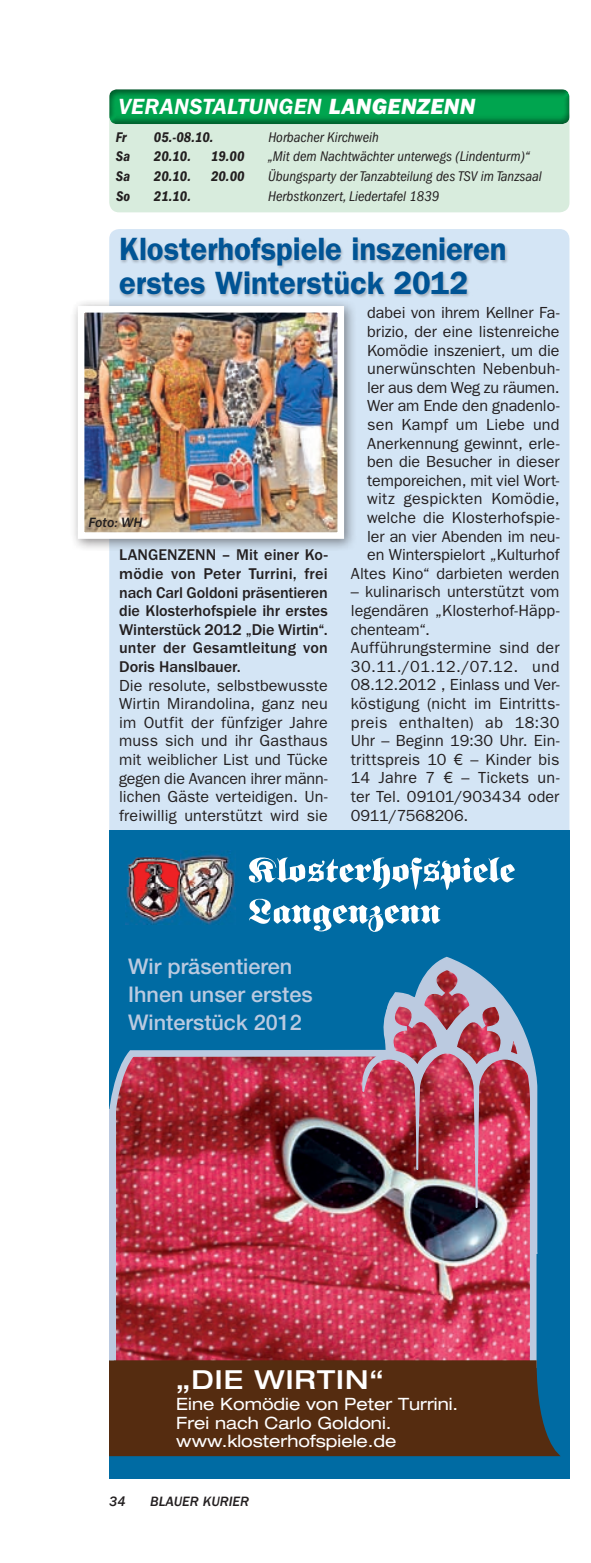
<style>
.page{position:relative;width:591px;height:1563px;background:#fff}
.page>*{position:absolute;margin:0;border:0;box-sizing:border-box;transform-origin:0 0}
.t1{font:600 32.38px/33.2px "Franklin Gothic";letter-spacing:-.005em;color:#005495;scale:.96 1}
.t2{font:500 expanded 26.25px "Helvetica Neue";letter-spacing:.04em;color:#fff}
.t3{font:italic 600 22.75px "Franklin Gothic";letter-spacing:.01em;color:#fff}
.t4{font:500 21.7px/27.8px "Helvetica Neue";color:#bbcae0}
.t5{font:expanded 16.97px/18.6px "Helvetica Neue";color:#fff}
.t6{font:16.1px/18.6px "Franklin Gothic";color:#231f20;text-align:justify}
.t7{font:500 16.1px/18.6px "Franklin Gothic";color:#231f20;text-align:justify}
.t8{font:italic condensed 14.53px "Franklin Gothic";color:#231f20}
.t9{font:italic 600 condensed 14.53px "Franklin Gothic";color:#231f20}
.t10{font:italic 500 14px "Franklin Gothic";color:#231f20}
.s1{font-weight:800}
</style>
<div class="page">
<div style="left:109px;top:229px;width:460px;height:704px;background:#d4e5f5;border-radius:10px"></div>
<div style="left:69px;top:297px;width:287px;height:254px;background:#231f20;opacity:.5"></div>
<img style="left:86px;top:314px;width:250px;height:217px">
<div style="left:78px;top:306px;width:266px;height:233px;border:7px solid #fff"></div>
<div style="left:118px;top:238px;width:390px;height:60px;background:#231f20;opacity:.25"></div>
<div style="left:109px;top:106px;width:460px;height:106px;background:#d8ecdd;border-radius:10px"></div>
<div style="left:109px;top:89px;width:460px;height:38px;background:#231f20;opacity:.5"></div>
<div style="left:109px;top:830px;width:460px;height:648px;background:#006ba3"></div>
<svg style="left:248px;top:857px;width:266px;height:75px"></svg>
<img style="left:125px;top:850px;width:111px;height:74px">
<img style="left:109px;top:1049px;width:428px;height:311px">
<img style="left:359px;top:956px;width:179px;height:299px">
<div style="left:109px;top:1360px;width:451px;height:96px;background:#552c10"></div>
<svg style="left:109px;top:1109px;width:9px;height:254px"></svg>
<h3 class="t3" style="left:118px;top:94px;width:358px">VERANSTALTUNGEN <span class="s1">LANGENZENN</span></h3>
<p class="t9" style="left:116px;top:128px;width:12px">Fr</p>
<p class="t9" style="left:154px;top:128px;width:61px">05.-08.10.</p>
<p class="t8" style="left:268px;top:129px;width:112px">Horbacher Kirchweih</p>
<p class="t9" style="left:116px;top:148px;width:16px">Sa</p>
<p class="t9" style="left:154px;top:148px;width:39px">20.10.</p>
<p class="t9" style="left:211px;top:148px;width:35px">19.00</p>
<p class="t8" style="left:268px;top:148px;width:263px">„Mit dem Nachtwächter unterwegs (Lindenturm)“</p>
<p class="t9" style="left:116px;top:168px;width:16px">Sa</p>
<p class="t9" style="left:154px;top:168px;width:39px">20.10.</p>
<p class="t9" style="left:211px;top:168px;width:35px">20.00</p>
<p class="t8" style="left:268px;top:168px;width:275px">Übungsparty der Tanzabteilung des TSV im Tanzsaal</p>
<p class="t9" style="left:116px;top:188px;width:16px">So</p>
<p class="t9" style="left:154px;top:188px;width:39px">21.10.</p>
<p class="t8" style="left:268px;top:188px;width:172px">Herbstkonzert, Liedertafel 1839</p>
<h1 class="t1" style="left:119px;top:233px;width:405px">Klosterhofspiele inszenieren erstes Winterstück 2012</h1>
<p class="t10" style="left:88px;top:515px;width:55px">FOTO: WH</p>
<p class="t7" style="left:119px;top:546px;width:210px">LANGENZENN – Mit einer Ko&shy;mödie von Peter Turrini, frei nach Carl Goldoni präsentieren die Klosterhofspiele ihr erstes Winterstück 2012 „Die Wirtin“. unter der Gesamtleitung von Doris Hanslbauer.</p>
<p class="t6" style="left:119px;top:676px;width:210px">Die resolute, selbstbewusste Wirtin Mirandolina, ganz neu im Outfit der fünfziger Jahre muss sich und ihr Gasthaus mit weiblicher List und Tücke gegen die Avancen ihrer männ&shy;lichen Gäste verteidigen. Un&shy;freiwillig unterstützt wird sie</p>
<p class="t6" style="left:351px;top:304px;width:210px;text-align:right">dabei von ihrem Kellner Fa&shy;brizio, der eine listenreiche<br>Komödie inszeniert, um die unerwünschten Nebenbuh&shy;ler aus dem Weg zu räumen.<br>Wer am Ende den gnadenlo&shy;sen Kampf um Liebe und<br>Anerkennung gewinnt, erle&shy;ben die Besucher in dieser temporeichen, mit viel Wort&shy;witz gespickten Komödie, welche die Klosterhofspie&shy;ler an vier Abenden im neu&shy;en Winterspielort „Kulturhof<br>Altes Kino“ darbieten werden</p>
<p class="t6" style="left:351px;top:583px;width:210px;text-align:left">– kulinarisch unterstützt vom legendären „Klosterhof-Häpp&shy;chenteam“.<br>Aufführungstermine sind der<br>30.11./01.12./07.12. und<br>08.12.2012 , Einlass und Ver&shy;köstigung (nicht im Eintritts&shy;preis enthalten) ab 18:30<br>Uhr – Beginn 19:30 Uhr. Ein&shy;trittspreis 10 € – Kinder bis<br>14 Jahre 7 € – Tickets un&shy;ter Tel. 09101/903434 oder<br>0911/7568206.</p>
<h3 class="t4" style="left:128px;top:952px;width:186px">Wir präsentieren<br>Ihnen unser erstes<br>Winterstück 2012</h3>
<h2 class="t2" style="left:176px;top:1363px;width:208px">„DIE WIRTIN“</h2>
<p class="t5" style="left:176px;top:1394px;width:283px">Eine Komödie von Peter Turrini.<br>Frei nach Carlo Goldoni. www.klosterhofspiele.de</p>
<p class="t10" style="left:109px;top:1493px;width:18px">34</p>
<p class="t10" style="left:150px;top:1493px;width:100px">BLAUER KURIER</p>
</div>
